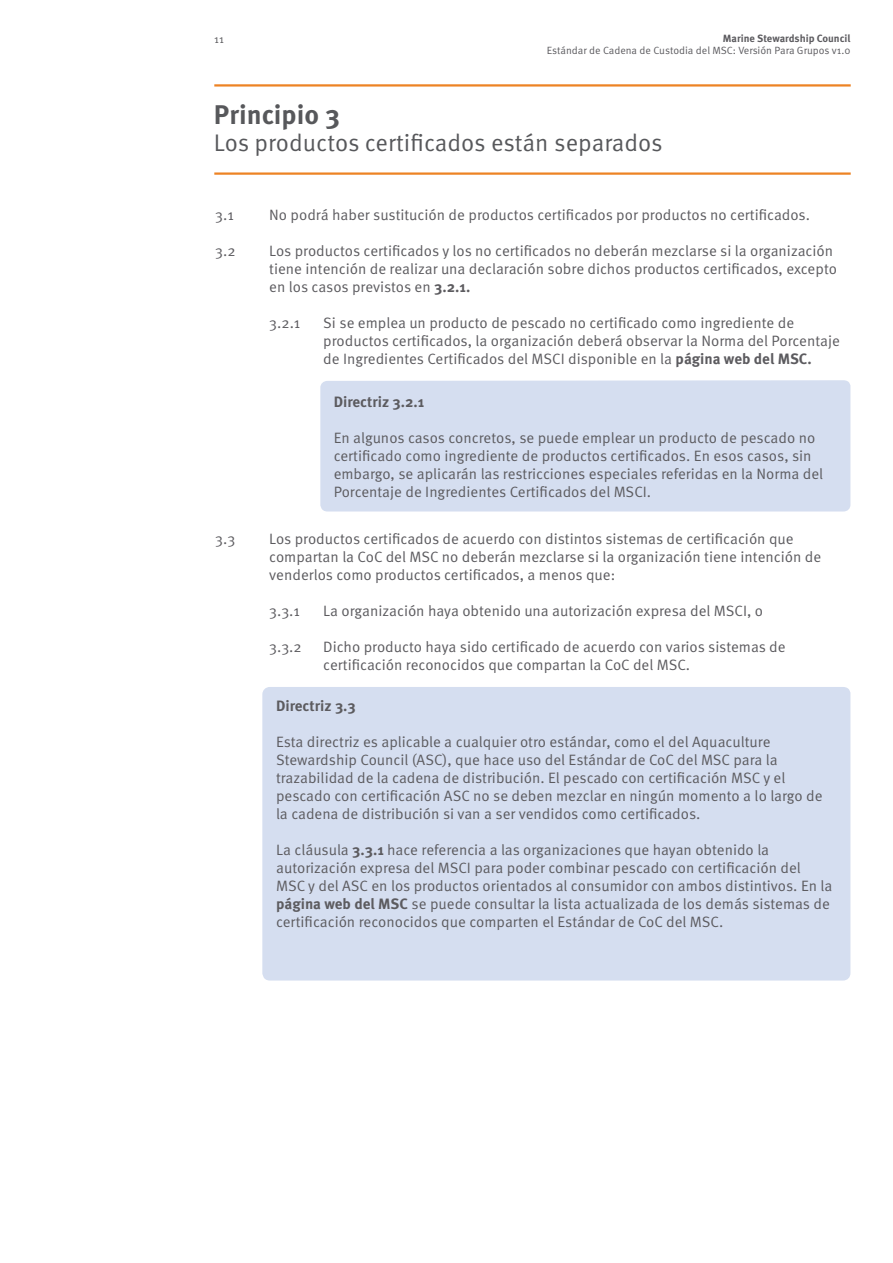
<style>
.page{position:relative;width:893px;height:1263px;background:#fff}
.page>*{position:absolute;margin:0;border:0;box-sizing:border-box;transform-origin:0 0}
.t1{font:700 27px "Meta Pro";color:#57585b}
.t2{font:24px "Meta Pro";color:#57585b}
.t3{font:15px/18px "Meta Pro";color:#5c5b5f}
.t4{font:700 15px "Meta Pro";color:#5c5b5f}
.t5{font:11.25px "Meta Pro";color:#5c5b5f}
.t6{font:10.5px "Meta Pro";color:#5c5b5f}
.t7{font:700 10.5px "Meta Pro";color:#5c5b5f}
.s1{font-weight:700}
</style>
<div class="page">
<div style="left:320px;top:380px;width:530px;height:131px;background:#d5def0"></div>
<hr style="left:214px;top:172px;width:637px;height:3px;background:#ed8324">
<hr style="left:214px;top:84px;width:637px;height:3px;background:#ed8324">
<div style="left:262px;top:687px;width:588px;height:293px;background:#d5def0"></div>
<p class="t5" style="left:214px;top:31px;width:11px">11</p>
<p class="t7" style="left:723px;top:32px;width:129px">Marine Stewardship Council</p>
<p class="t6" style="left:547px;top:44px;width:305px">Estándar de Cadena de Custodia del MSC: Versión Para Grupos v1.0</p>
<h1 class="t1" style="left:214px;top:98px;width:128px">Principio 3</h1>
<h2 class="t2" style="left:214px;top:128px;width:450px">Los productos certificados están separados</h2>
<p class="t3" style="left:215px;top:206px;width:20px">3.1</p>
<p class="t3" style="left:269px;top:206px;width:542px">No podrá haber sustitución de productos certificados por productos no certificados.</p>
<p class="t3" style="left:215px;top:242px;width:22px">3.2</p>
<p class="t3" style="left:269px;top:242px;width:569px">Los productos certificados y los no certificados no deberán mezclarse si la organización tiene intención de realizar una declaración sobre dichos productos certificados, excepto en los casos previstos en <span class="s1">3.2.1.</span></p>
<p class="t3" style="left:269px;top:314px;width:33px">3.2.1</p>
<p class="t3" style="left:323px;top:314px;width:518px">Si se emplea un producto de pescado no certificado como ingrediente de productos certificados, la organización deberá observar la Norma del Porcentaje de Ingredientes Certificados del MSCI disponible en la <span class="s1">página web del MSC.</span></p>
<p class="t4" style="left:334px;top:392px;width:92px">Directriz 3.2.1</p>
<p class="t3" style="left:334px;top:429px;width:491px">En algunos casos concretos, se puede emplear un producto de pescado no certificado como ingrediente de productos certificados. En esos casos, sin embargo, se aplicarán las restricciones especiales referidas en la Norma del Porcentaje de Ingredientes Certificados del MSCI.</p>
<p class="t3" style="left:215px;top:530px;width:22px">3.3</p>
<p class="t3" style="left:269px;top:530px;width:553px">Los productos certificados de acuerdo con distintos sistemas de certificación que compartan la CoC del MSC no deberán mezclarse si la organización tiene intención de venderlos como productos certificados, a menos que:</p>
<p class="t3" style="left:269px;top:602px;width:32px">3.3.1</p>
<p class="t3" style="left:323px;top:602px;width:441px">La organización haya obtenido una autorización expresa del MSCI, o</p>
<p class="t3" style="left:269px;top:638px;width:34px">3.3.2</p>
<p class="t3" style="left:323px;top:638px;width:464px">Dicho producto haya sido certificado de acuerdo con varios sistemas de certificación reconocidos que compartan la CoC del MSC.</p>
<p class="t4" style="left:276px;top:696px;width:81px">Directriz 3.3</p>
<p class="t3" style="left:276px;top:733px;width:548px">Esta directriz es aplicable a cualquier otro estándar, como el del Aquaculture Stewardship Council (ASC), que hace uso del Estándar de CoC del MSC para la trazabilidad de la cadena de distribución. El pescado con certificación MSC y el pescado con certificación ASC no se deben mezclar en ningún momento a lo largo de la cadena de distribución si van a ser vendidos como certificados.</p>
<p class="t3" style="left:276px;top:841px;width:558px">La cláusula <span class="s1">3.3.1</span> hace referencia a las organizaciones que hayan obtenido la autorización expresa del MSCI para poder combinar pescado con certificación del MSC y del ASC en los productos orientados al consumidor con ambos distintivos. En la <span class="s1">página web del MSC</span> se puede consultar la lista actualizada de los demás sistemas de certificación reconocidos que comparten el Estándar de CoC del MSC.</p>
</div>
